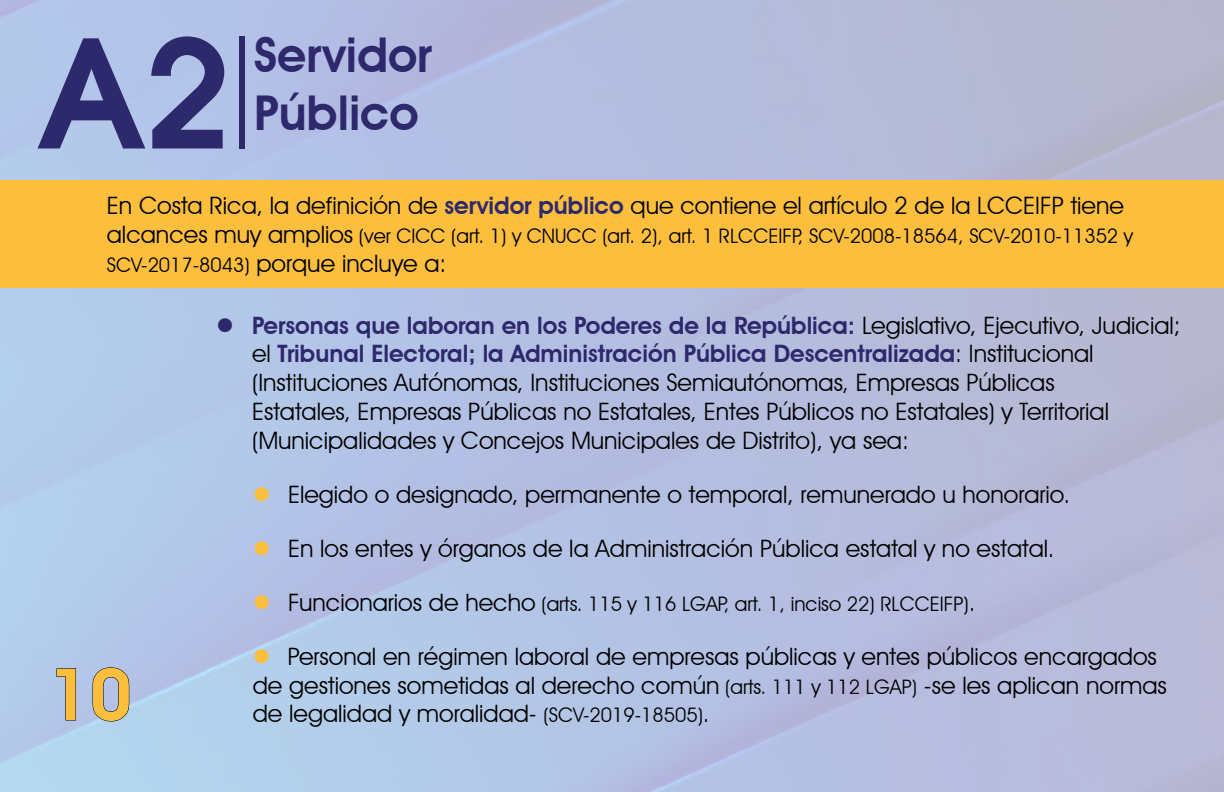
<style>
.page{position:relative;width:1224px;height:792px;background:#fff}
.page>*{position:absolute;margin:0;border:0;box-sizing:border-box;transform-origin:0 0}
.t1{font:700 150px "Avant Garde";color:#2e286d}
.t2{font:600 72px "Avant Garde IT Cby BT";color:#fbbe3d}
.t3{font:600 48px/57.6px "Avant Garde IT Cby BT";color:#2e286d}
.t4{font:24px/28.8px "Avant Garde IT Cby BT";color:#000}
.t5{font:20px "Avant Garde IT Cby BT";color:#000}
.s1{font-weight:600;color:#2e286d}
.s2{font-size:24px}
.s3{font-size:20px}
.s4{color:#2e286d}
.s5{color:#fbbe3d}
</style>
<div class="page">
<img style="left:0;top:0;width:1224px;height:792px">
<svg style="left:56px;top:668px;width:21px;height:53px"></svg>
<svg style="left:92px;top:667px;width:38px;height:55px;background:#9eafce"></svg>
<div style="left:0;top:180px;width:1224px;height:108px;background:#fbbe3d"></div>
<div style="left:239px;top:36px;width:5px;height:112px;background:#2e286d"></div>
<svg style="left:216px;top:503px;width:24px;height:1px"></svg>
<svg style="left:216px;top:557px;width:24px;height:1px"></svg>
<svg style="left:216px;top:611px;width:24px;height:1px"></svg>
<svg style="left:216px;top:665px;width:24px;height:1px"></svg>
<h1 class="t1" style="left:36px;top:-14px;width:195px">A2</h1>
<h3 class="t3" style="left:254px;top:26px;width:179px">Servidor<br>Público</h3>
<p class="t4" style="left:107px;top:191px;width:1019px">En Costa Rica, la definición de <span class="s1">servidor público</span> que contiene el artículo 2 de la LCCEIFP tiene</p>
<p class="t5" style="left:107px;top:224px;width:1028px"><span class="s2">alcances muy amplios</span> (ver CICC (art. 1) y CNUCC (art. 2), art. 1 RLCCEIFP, SCV-2008-18564, SCV-2010-11352 y</p>
<p class="t4" style="left:107px;top:249px;width:341px"><span class="s3">SCV-2017-8043)</span> porque incluye a:</p>
<p class="t4" style="left:252px;top:310px;width:930px;text-indent:-36px"><span class="s4">●</span> <span class="s1">Personas que laboran en los Poderes de la República:</span> Legislativo, Ejecutivo, Judicial; el <span class="s1">Tribunal Electoral; la Administración Pública Descentralizada</span>: Institucional (Instituciones Autónomas, Instituciones Semiautónomas, Empresas Públicas<br>Estatales, Empresas Públicas no Estatales, Entes Públicos no Estatales) y Territorial (Municipalidades y Concejos Municipales de Distrito), ya sea:</p>
<p class="t4" style="left:253px;top:480px;width:819px"><span class="s5">●</span> Elegido o designado, permanente o temporal, remunerado u honorario.</p>
<p class="t4" style="left:253px;top:534px;width:803px"><span class="s5">●</span> En los entes y órganos de la Administración Pública estatal y no estatal.</p>
<p class="t5" style="left:253px;top:591px;width:724px"><span class="s5">●</span> <span class="s2">Funcionarios de hecho</span> (arts. 115 y 116 LGAP, art. 1, inciso 22) RLCCEIFP)<span class="s2">.</span></p>
<p class="t4" style="left:253px;top:642px;width:915px"><span class="s5">●</span> Personal en régimen laboral de empresas públicas y entes públicos encargados de gestiones sometidas al derecho común <span class="s3">(arts. 111 y 112 LGAP)</span> -se les aplican normas de legalidad y moralidad- <span class="s3">(SCV-2019-18505)</span>.</p>
<h2 class="t2" style="left:48px;top:651px;width:85px">10</h2>
</div>
